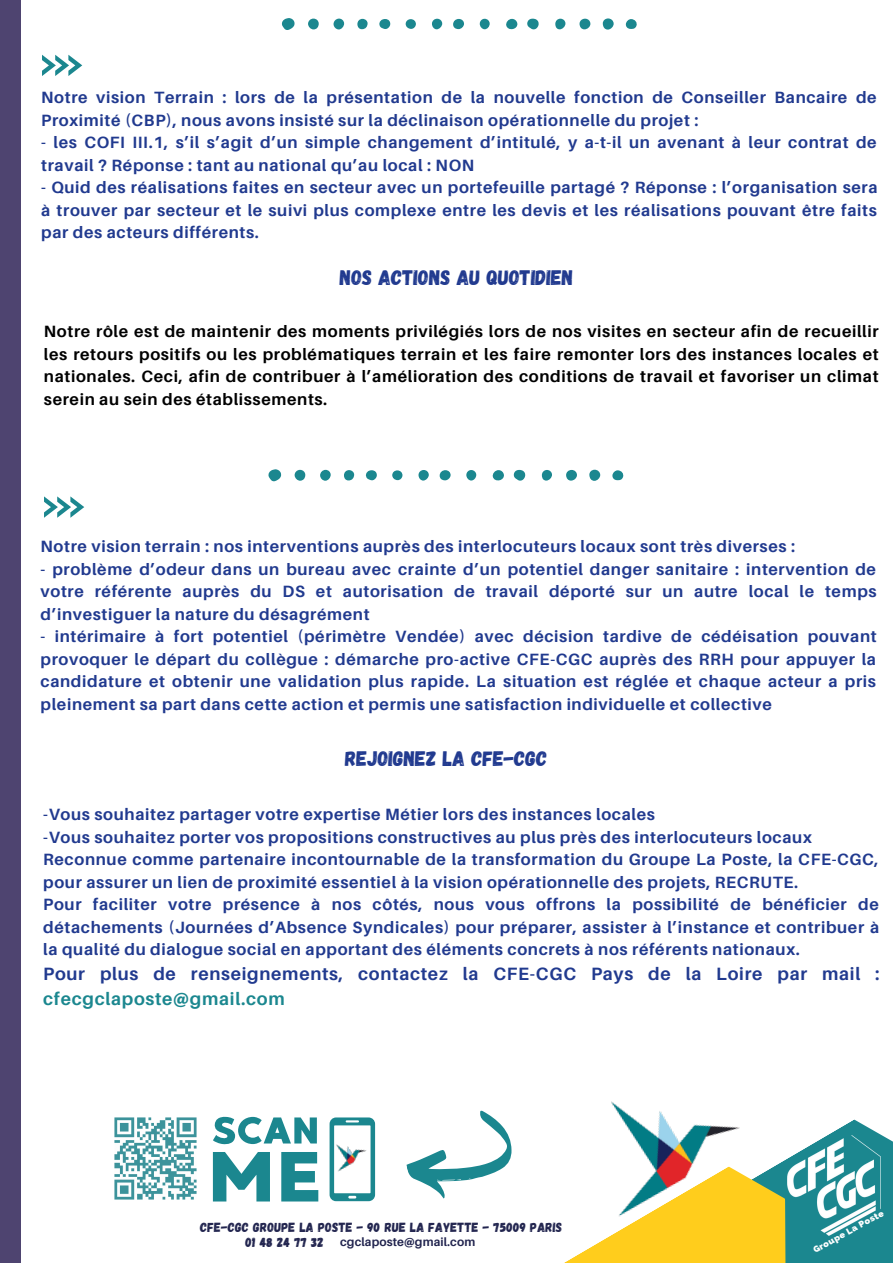
<style>
.page{position:relative;width:893px;height:1264px;background:#fff}
.page>*{position:absolute;margin:0;border:0;box-sizing:border-box;transform-origin:0 0}
.t1{font:21px "Gagalin";color:#213a8f}
.t2{font:700 17.85px "Aileron";letter-spacing:.04em;color:#213a8f}
.t3{font:700 17.85px "Aileron";letter-spacing:.04em;color:#1b878f}
.t4{font:700 16.35px/22.5px "Aileron";letter-spacing:.04em;color:#213a8f;text-align:justify}
.t5{font:700 16.35px/22.5px "Aileron";letter-spacing:.04em;color:#000;text-align:justify}
.t6{font:13.2px "Gagalin";letter-spacing:.01em;color:#22254f}
.t7{font:700 11.85px "Aileron";letter-spacing:.01em;color:#22254f}
.t8{font:800 9px "Raleway";color:#fff}
.s1{font-family:"Gagalin";font-weight:400;font-size:13.2px}
</style>
<div class="page">
<svg style="left:785px;top:1119px;width:107px;height:143px;fill:#1b878f"></svg>
<img style="left:787px;top:1134px;width:93px;height:101px">
<div style="left:0;top:0;width:21px;height:1262px;background:#4e4470"></div>
<img style="left:114px;top:1117px;width:83px;height:83px">
<svg style="left:330px;top:1117px;width:45px;height:84px"></svg>
<svg style="left:213px;top:1116px;width:104px;height:28px"></svg>
<svg style="left:213px;top:1152px;width:57px;height:49px"></svg>
<svg style="left:281px;top:1152px;width:37px;height:49px"></svg>
<img style="left:310px;top:1120px;width:66px;height:77px">
<svg style="left:406px;top:1105px;width:379px;height:157px"></svg>
<svg style="left:42px;top:55px;width:40px;height:21px"></svg>
<svg style="left:44px;top:496px;width:40px;height:22px"></svg>
<svg style="left:281px;top:18px;width:14px;height:12px"></svg>
<svg style="left:527px;top:19px;width:12px;height:10px"></svg>
<svg style="left:602px;top:18px;width:11px;height:12px"></svg>
<div style="left:579px;top:19px;width:11px;height:10px;background:#1b878f;border-radius:50%"></div>
<div style="left:308px;top:19px;width:11px;height:10px;background:#1b878f;border-radius:50%"></div>
<svg style="left:506px;top:19px;width:11px;height:11px"></svg>
<div style="left:333px;top:19px;width:11px;height:10px;background:#1b878f;border-radius:50%"></div>
<div style="left:453px;top:19px;width:11px;height:10px;background:#1b878f;border-radius:50%"></div>
<svg style="left:379px;top:19px;width:11px;height:10px"></svg>
<div style="left:555px;top:19px;width:10px;height:10px;background:#1b878f;border-radius:5px"></div>
<svg style="left:625px;top:19px;width:12px;height:10px"></svg>
<div style="left:432px;top:19px;width:10px;height:10px;background:#1b878f;border-radius:50%"></div>
<div style="left:357px;top:19px;width:11px;height:10px;background:#1b878f;border-radius:5px"></div>
<svg style="left:479px;top:19px;width:10px;height:10px"></svg>
<div style="left:405px;top:19px;width:11px;height:10px;background:#1b878f;border-radius:50%"></div>
<svg style="left:268px;top:469px;width:13px;height:12px"></svg>
<svg style="left:513px;top:470px;width:12px;height:10px"></svg>
<div style="left:589px;top:469px;width:11px;height:12px;background:#1b878f;border-radius:50%"></div>
<div style="left:566px;top:470px;width:11px;height:10px;background:#1b878f;border-radius:50%"></div>
<div style="left:294px;top:470px;width:11px;height:10px;background:#1b878f;border-radius:50%"></div>
<svg style="left:492px;top:470px;width:12px;height:11px"></svg>
<div style="left:320px;top:470px;width:11px;height:11px;background:#1b878f;border-radius:50%"></div>
<div style="left:439px;top:470px;width:11px;height:10px;background:#1b878f;border-radius:50%"></div>
<svg style="left:365px;top:470px;width:12px;height:11px"></svg>
<div style="left:542px;top:470px;width:10px;height:10px;background:#1b878f;border-radius:5px"></div>
<svg style="left:612px;top:470px;width:12px;height:10px"></svg>
<div style="left:418px;top:470px;width:11px;height:10px;background:#1b878f;border-radius:50%"></div>
<div style="left:344px;top:470px;width:10px;height:10px;background:#1b878f;border-radius:5px"></div>
<svg style="left:466px;top:470px;width:10px;height:10px"></svg>
<div style="left:392px;top:470px;width:10px;height:10px;background:#1b878f;border-radius:50%"></div>
<p class="t4" style="left:41px;top:86px;width:836px">Notre vision Terrain : lors de la présentation de la nouvelle fonction de Conseiller Bancaire de<br>Proximité (CBP), nous avons insisté sur la déclinaison opérationnelle du projet :</p>
<p class="t4" style="left:41px;top:131px;width:836px">- les COFI III.1, s’il s’agit d’un simple changement d’intitulé, y a-t-il un avenant à leur contrat de travail ? Réponse : tant au national qu’au local : NON</p>
<p class="t4" style="left:41px;top:176px;width:837px">- Quid des réalisations faites en secteur avec un portefeuille partagé ? Réponse : l’organisation sera à trouver par secteur et le suivi plus complexe entre les devis et les réalisations pouvant être faits par des acteurs différents.</p>
<p class="t1" style="left:340px;top:263px;width:235px">NOS ACTIONS AU QUOTIDIEN</p>
<p class="t5" style="left:44px;top:320px;width:836px">Notre rôle est de maintenir des moments privilégiés lors de nos visites en secteur afin de recueillir les retours positifs ou les problématiques terrain et les faire remonter lors des instances locales et nationales. Ceci, afin de contribuer à l’amélioration des conditions de travail et favoriser un climat serein au sein des établissements.</p>
<p class="t4" style="left:41px;top:535px;width:756px">Notre vision terrain : nos interventions auprès des interlocuteurs locaux sont très diverses :</p>
<p class="t4" style="left:41px;top:557px;width:837px">- problème d’odeur dans un bureau avec crainte d’un potentiel danger sanitaire : intervention de votre référente auprès du DS et autorisation de travail déporté sur un autre local le temps d’investiguer la nature du désagrément</p>
<p class="t4" style="left:41px;top:625px;width:837px">- intérimaire à fort potentiel (périmètre Vendée) avec décision tardive de cédéisation pouvant provoquer le départ du collègue : démarche pro-active CFE-CGC auprès des RRH pour appuyer la candidature et obtenir une validation plus rapide. La situation est réglée et chaque acteur a pris pleinement sa part dans cette action et permis une satisfaction individuelle et collective</p>
<p class="t1" style="left:345px;top:744px;width:204px">REJOIGNEZ LA CFE-CGC</p>
<p class="t4" style="left:43px;top:803px;width:837px;text-align:left">-Vous souhaitez partager votre expertise Métier lors des instances locales<br>-Vous souhaitez porter vos propositions constructives au plus près des interlocuteurs locaux Reconnue comme partenaire incontournable de la transformation du Groupe La Poste, la CFE-CGC, pour assurer un lien de proximité essentiel à la vision opérationnelle des projets, RECRUTE.<br>Pour faciliter votre présence à nos côtés, nous vous offrons la possibilité de bénéficier de détachements (Journées d’Absence Syndicales) pour préparer, assister à l’instance et contribuer à la qualité du dialogue social en apportant des éléments concrets à nos référents nationaux.</p>
<p class="t2" style="left:43px;top:962px;width:837px">Pour plus de renseignements, contactez la CFE-CGC Pays de la Loire par mail :</p>
<p class="t3" style="left:43px;top:987px;width:243px">cfecgclaposte@gmail.com</p>
<p class="t6" style="left:200px;top:1218px;width:363px">CFE-CGC GROUPE LA POSTE - 90 RUE LA FAYETTE - 75009 PARIS</p>
<p class="t7" style="left:245px;top:1234px;width:231px"><span class="s1">01 48 24 77 32</span> cgclaposte@gmail.com</p>
<p class="t8" style="left:811px;top:1245px;width:80px;rotate:-29deg">Groupe La Poste</p>
</div>
